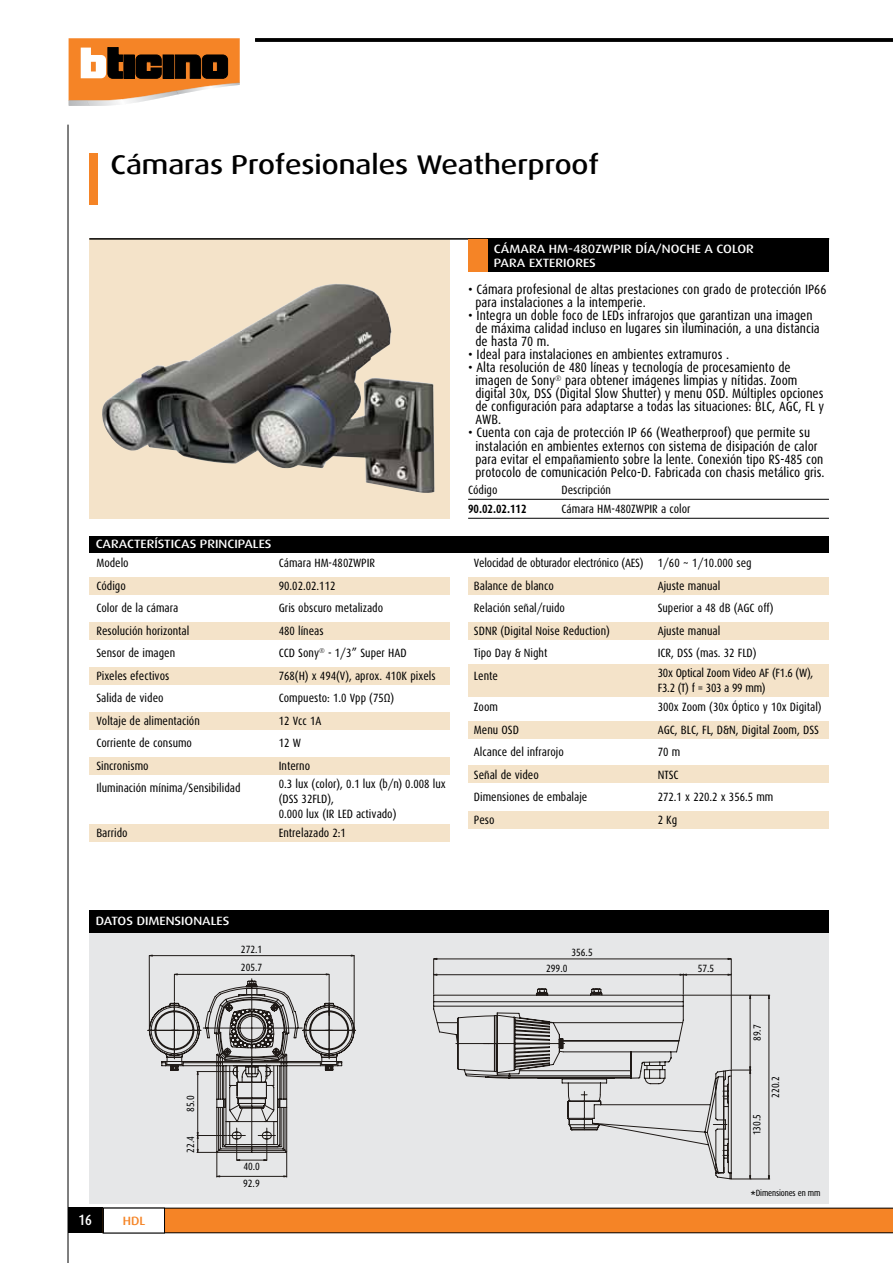
<style>
.page{position:relative;width:893px;height:1263px;background:#fff}
.page>*{position:absolute;margin:0;border:0;box-sizing:border-box;transform-origin:0 0}
.t1{font:500 27px "Dax Wide";color:#000}
.t2{font:500 15px "B Tcond";color:#fff}
.t3{font:13.5px/13px "B Tcond";color:#000}
.t4{font:12px/22.5px "B Tcond";color:#000}
.t5{font:500 12px "Dax Wide";color:#fff}
.t6{font:12px/15px "B Tcond";letter-spacing:-.02em;color:#000}
.t7{font:700 12px "B Tcond";color:#000}
.t8{font:500 12px "Dax Wide";color:#f58426}
.t9{font:10.5px "B Tcond";color:#000}
.t10{font:9px "B Tcond";letter-spacing:-.02em;color:#000}
</style>
<div class="page">
<div style="left:68px;top:1208px;width:34px;height:25px;background:#000"></div>
<svg style="left:102px;top:1208px;width:791px;height:25px;background:#e77c23"></svg>
<hr style="left:68px;top:125px;width:1px;height:1138px;background:#000">
<svg style="left:69px;top:38px;width:171px;height:68px"></svg>
<div style="left:103px;top:1208px;width:62px;height:25px;background:#fff"></div>
<div style="left:103px;top:1208px;width:62px;height:25px;border:1px solid #000"></div>
<div style="left:89px;top:922px;width:740px;height:281px;background:#e6e7e8"></div>
<div style="left:89px;top:911px;width:740px;height:22px;background:#000"></div>
<div style="left:89px;top:536px;width:740px;height:16px;background:#000"></div>
<div style="left:89px;top:238px;width:361px;height:281px;background:#f4e3c9"></div>
<div style="left:89px;top:154px;width:9px;height:51px;background:#f58426"></div>
<hr style="left:89px;top:238px;width:740px;height:2px;background:#000">
<hr style="left:255px;top:38px;width:638px;height:4px;background:#0b0b0b">
<hr style="left:468px;top:499px;width:361px;height:1px;background:#000">
<hr style="left:468px;top:518px;width:361px;height:1px;background:#000">
<div style="left:488px;top:238px;width:341px;height:34px;background:#000"></div>
<div style="left:89px;top:577px;width:361px;height:18px;background:#f4e3c9"></div>
<div style="left:468px;top:577px;width:361px;height:18px;background:#f4e3c9"></div>
<div style="left:468px;top:622px;width:361px;height:18px;background:#f4e3c9"></div>
<div style="left:468px;top:664px;width:361px;height:33px;background:#f4e3c9"></div>
<div style="left:468px;top:721px;width:361px;height:17px;background:#f4e3c9"></div>
<div style="left:468px;top:765px;width:361px;height:18px;background:#f4e3c9"></div>
<div style="left:89px;top:622px;width:361px;height:17px;background:#f4e3c9"></div>
<div style="left:89px;top:667px;width:361px;height:17px;background:#f4e3c9"></div>
<div style="left:89px;top:712px;width:361px;height:17px;background:#f4e3c9"></div>
<div style="left:89px;top:757px;width:361px;height:17px;background:#f4e3c9"></div>
<div style="left:89px;top:824px;width:361px;height:18px;background:#f4e3c9"></div>
<div style="left:468px;top:811px;width:361px;height:18px;background:#f4e3c9"></div>
<hr style="left:354px;top:956px;width:1px;height:73px;background:#1f1a17">
<hr style="left:149px;top:956px;width:1px;height:73px;background:#1f1a17">
<hr style="left:152px;top:955px;width:199px;height:1px;background:#1f1a17">
<svg style="left:148px;top:973px;width:208px;height:204px"></svg>
<svg style="left:709px;top:1151px;width:22px;height:28px"></svg>
<svg style="left:433px;top:959px;width:298px;height:192px"></svg>
<hr style="left:437px;top:974px;width:243px;height:1px;background:#1f1a17">
<svg style="left:433px;top:974px;width:4px;height:20px"></svg>
<hr style="left:731px;top:974px;width:1px;height:95px;background:#1f1a17">
<hr style="left:687px;top:974px;width:41px;height:1px;background:#1f1a17">
<svg style="left:680px;top:974px;width:7px;height:20px"></svg>
<hr style="left:769px;top:998px;width:1px;height:177px;background:#1f1a17">
<hr style="left:684px;top:995px;width:67px;height:1px;background:#1f1a17">
<hr style="left:750px;top:998px;width:1px;height:69px;background:#1f1a17">
<svg style="left:749px;top:994px;width:21px;height:5px"></svg>
<hr style="left:750px;top:1073px;width:1px;height:102px;background:#1f1a17">
<svg style="left:732px;top:1175px;width:38px;height:5px"></svg>
<svg style="left:732px;top:1066px;width:19px;height:8px"></svg>
<div style="left:468px;top:240px;width:20px;height:32px;background:#f58426"></div>
<img style="left:102px;top:284px;width:333px;height:209px">
<h1 class="t1" style="left:110px;top:150px;width:490px">CÁMARAS PROFESIONALES WEATHERPROOF</h1>
<p class="t5" style="left:494px;top:242px;width:10px">CÁM</p>
<p class="t5" style="left:520px;top:242px;width:212px">ARA HM-480ZWPIR DÍA/NOCHE A COLO</p>
<p class="t5" style="left:746px;top:242px;width:9px">R</p>
<p class="t5" style="left:494px;top:256px;width:103px">PARA EXTERIORES</p>
<p class="t3" style="left:475px;top:283px;width:352px;text-indent:-7px">• Cámara profesional de altas prestaciones con grado de protección IP66 para instalaciones a la intemperie.</p>
<p class="t3" style="left:475px;top:309px;width:346px;text-indent:-7px">• Integra un doble foco de LEDs infrarojos que garantizan una imagen de máxima calidad incluso en lugares sin iluminación, a una distancia de hasta 70 m.</p>
<p class="t3" style="left:468px;top:348px;width:262px">• Ideal para instalaciones en ambientes extramuros .</p>
<p class="t3" style="left:475px;top:361px;width:350px;text-indent:-7px">• Alta resolución de 480 líneas y tecnología de procesamiento de imagen de Sony<sup>®</sup> para obtener imágenes limpias y nítidas. Zoom digital 30x, DSS (Digital Slow Shutter) y menu OSD. Múltiples opciones de configuración para adaptarse a todas las situaciones: BLC, AGC, FL y AWB.</p>
<p class="t3" style="left:475px;top:426px;width:351px;text-indent:-7px">• Cuenta con caja de protección IP 66 (Weatherproof) que permite su instalación en ambientes externos con sistema de disipación de calor para evitar el empañamiento sobre la lente. Conexión tipo RS-485 con protocolo de comunicación Pelco-D. Fabricada con chasis metálico gris.</p>
<p class="t5" style="left:96px;top:537px;width:177px">CARACTERÍSTICAS PRINCIPALES</p>
<p class="t4" style="left:96px;top:552px;width:146px">Modelo<br>Código<br>Color de la cámara<br>Resolución horizontal<br>Sensor de imagen<br>Pixeles efectivos<br>Salida de video<br>Voltaje de alimentación<br>Corriente de consumo<br>Sincronismo<br>Iluminación mínima/Sensibilidad</p>
<p class="t4" style="left:96px;top:822px;width:33px">Barrido</p>
<p class="t4" style="left:279px;top:552px;width:158px">Cámara HM-480ZWPIR<br>90.02.02.112<br>Gris obscuro metalizado<br>480 líneas<br>CCD Sony<sup>®</sup> - 1/3” Super HAD<br>768(H) x 494(V), aprox. 410K pixels<br>Compuesto: 1.0 Vpp (75Ω)<br>12 Vcc 1A<br>12 W<br>Interno</p>
<p class="t4" style="left:279px;top:777px;width:168px;line-height:15px">0.3 lux (color), 0.1 lux (b/n) 0.008 lux (DSS 32FLD),<br>0.000 lux (IR LED activado)</p>
<p class="t4" style="left:279px;top:822px;width:69px">Entrelazado 2:1</p>
<p class="t4" style="left:468px;top:479px;width:31px">Código</p>
<p class="t4" style="left:562px;top:479px;width:51px">Descripción</p>
<p class="t7" style="left:468px;top:502px;width:60px">90.02.02.112</p>
<p class="t4" style="left:562px;top:498px;width:131px">Cámara HM-480ZWPIR a color</p>
<p class="t4" style="left:474px;top:552px;width:171px">Velocidad de obturador electrónico (AES)<br>Balance de blanco<br>Relación señal/ruido<br>SDNR (Digital Noise Reduction)<br>Tipo Day &amp; Night<br>Lente</p>
<p class="t4" style="left:474px;top:696px;width:115px">Zoom<br>Menu OSD<br>Alcance del infrarojo<br>Señal de video<br>Dimensiones de embalaje<br>Peso</p>
<p class="t4" style="left:658px;top:552px;width:117px">1/60 ~ 1/10.000 seg<br>Ajuste manual<br>Superior a 48 dB (AGC off)<br>Ajuste manual<br>ICR, DSS (mas. 32 FLD)</p>
<p class="t6" style="left:658px;top:666px;width:157px">30x Optical Zoom Video AF (F1.6 (W),<br>F3.2 (T) f = 303 a 99 mm)</p>
<p class="t4" style="left:658px;top:696px;width:165px">300x Zoom (30x Óptico y 10x Digital)<br>AGC, BLC, FL, D&amp;N, Digital Zoom, DSS<br>70 m<br>NTSC<br>272.1 x 220.2 x 356.5 mm<br>2 Kg</p>
<p class="t5" style="left:96px;top:914px;width:135px">DATOS DIMENSIONALES</p>
<p class="t2" style="left:78px;top:1212px;width:15px">16</p>
<p class="t8" style="left:123px;top:1214px;width:24px">HDL</p>
<p class="t9" style="left:185px;top:1112px;width:18px;rotate:-90deg">85.0</p>
<p class="t9" style="left:185px;top:1152px;width:18px;rotate:-90deg">22.4</p>
<p class="t9" style="left:241px;top:943px;width:23px">272.1</p>
<p class="t9" style="left:571px;top:946px;width:23px">356.5</p>
<p class="t9" style="left:546px;top:962px;width:23px">299.0</p>
<p class="t9" style="left:698px;top:962px;width:18px">57.5</p>
<p class="t9" style="left:241px;top:962px;width:23px">205.7</p>
<p class="t9" style="left:243px;top:1161px;width:18px">40.0</p>
<p class="t9" style="left:243px;top:1177px;width:18px">92.9</p>
<p class="t9" style="left:751px;top:1041px;width:18px;rotate:-90deg">89.7</p>
<p class="t9" style="left:751px;top:1135px;width:23px;rotate:-90deg">130.5</p>
<p class="t9" style="left:770px;top:1098px;width:23px;rotate:-90deg">220.2</p>
<p class="t10" style="left:751px;top:1188px;width:71px">*Dimensiones en mm</p>
</div>
